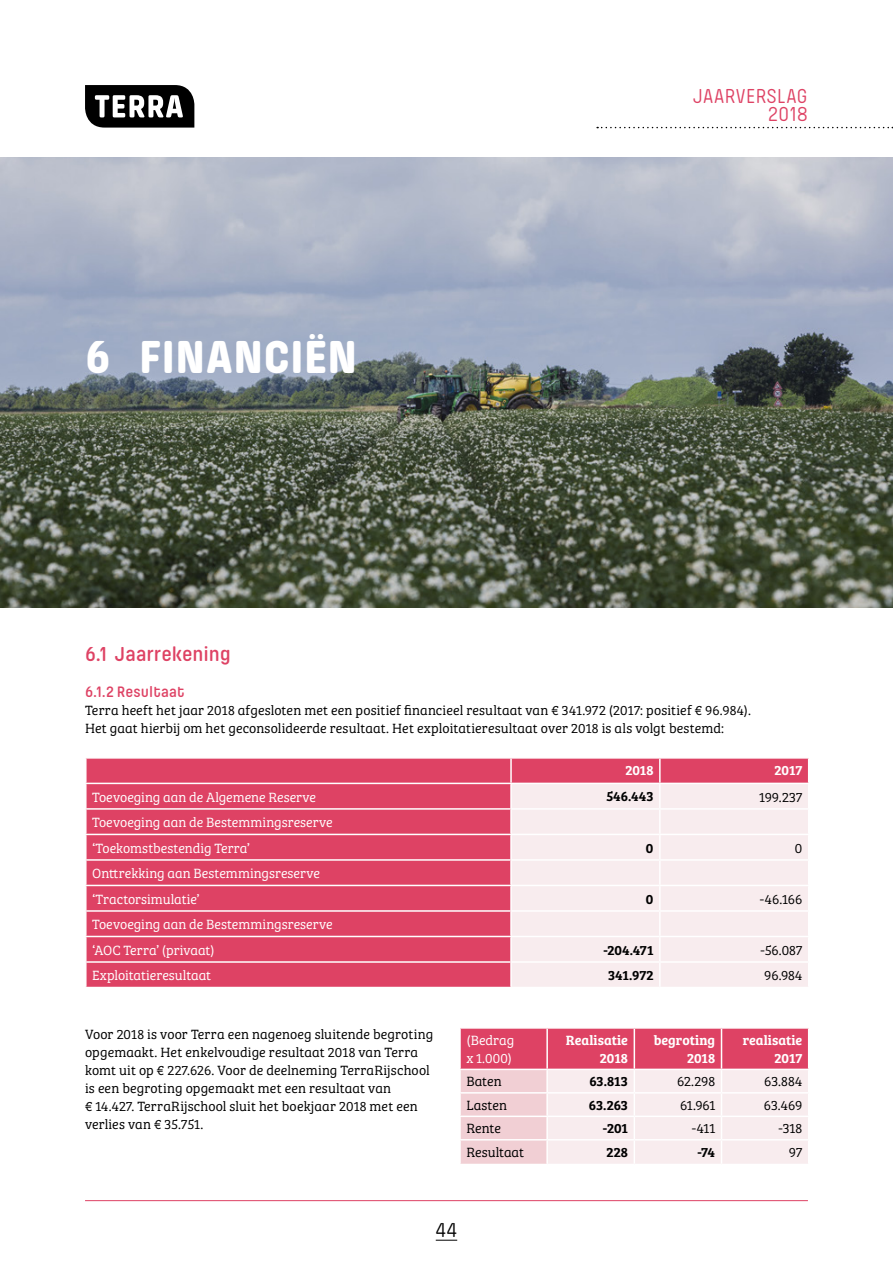
<style>
.page{position:relative;width:893px;height:1263px;background:#fff}
.page>*{position:absolute;margin:0;border:0;box-sizing:border-box;transform-origin:0 0}
.t1{font:800 48px "Pilcrow Soft";letter-spacing:.005em;color:#fff}
.t2{font:21px/18px "Pilcrow Soft";letter-spacing:.005em;color:#de4264;text-align:right}
.t3{font:600 21px "Pilcrow Soft";letter-spacing:-.005em;color:#de4264}
.t4{font:21px "Pilcrow Soft";color:#000}
.t5{font:600 15.75px "Pilcrow Soft";letter-spacing:.01em;color:#de4264}
.t6{font:300 13.8px/18px "Bree Serif";letter-spacing:.01em;color:#000}
.t7{font:300 13.8px/25.5px "Bree Serif";color:#fff}
.t8{font:600 13.8px/18px "Bree Serif";color:#fff;text-align:right}
.t9{font:600 13.8px "Bree Serif";color:#000}
</style>
<div class="page">
<svg style="left:436px;top:1240px;width:21px;height:1px"></svg>
<svg style="left:85px;top:85px;width:109px;height:43px"></svg>
<hr style="left:85px;top:1200px;width:723px;height:1px;background:#de4264">
<svg style="left:597px;top:127px;width:296px;height:1px"></svg>
<div style="left:87px;top:759px;width:721px;height:228px;background:#de4264"></div>
<div style="left:512px;top:784px;width:296px;height:203px;background:#f8ecee"></div>
<hr style="left:510px;top:759px;width:2px;height:24px;background:#fff">
<hr style="left:659px;top:759px;width:2px;height:24px;background:#fff">
<hr style="left:85px;top:783px;width:426px;height:1px;background:#fff">
<hr style="left:511px;top:783px;width:149px;height:1px;background:#fff">
<hr style="left:510px;top:784px;width:2px;height:24px;background:#fff">
<hr style="left:660px;top:783px;width:149px;height:1px;background:#fff">
<hr style="left:659px;top:784px;width:2px;height:24px;background:#fff">
<hr style="left:85px;top:808px;width:426px;height:2px;background:#fff">
<hr style="left:511px;top:808px;width:149px;height:2px;background:#fff">
<hr style="left:510px;top:810px;width:2px;height:24px;background:#fff">
<hr style="left:660px;top:808px;width:149px;height:2px;background:#fff">
<hr style="left:659px;top:810px;width:2px;height:24px;background:#fff">
<hr style="left:85px;top:834px;width:426px;height:1px;background:#fff">
<hr style="left:511px;top:834px;width:149px;height:1px;background:#fff">
<hr style="left:510px;top:835px;width:2px;height:24px;background:#fff">
<hr style="left:660px;top:834px;width:149px;height:1px;background:#fff">
<hr style="left:659px;top:835px;width:2px;height:24px;background:#fff">
<hr style="left:85px;top:859px;width:426px;height:2px;background:#fff">
<hr style="left:511px;top:859px;width:149px;height:2px;background:#fff">
<hr style="left:510px;top:861px;width:2px;height:24px;background:#fff">
<hr style="left:660px;top:859px;width:149px;height:2px;background:#fff">
<hr style="left:659px;top:861px;width:2px;height:24px;background:#fff">
<hr style="left:85px;top:885px;width:426px;height:1px;background:#fff">
<hr style="left:511px;top:885px;width:149px;height:1px;background:#fff">
<hr style="left:510px;top:886px;width:2px;height:24px;background:#fff">
<hr style="left:660px;top:885px;width:149px;height:1px;background:#fff">
<hr style="left:659px;top:886px;width:2px;height:24px;background:#fff">
<hr style="left:85px;top:910px;width:426px;height:2px;background:#fff">
<hr style="left:511px;top:910px;width:149px;height:2px;background:#fff">
<hr style="left:510px;top:912px;width:2px;height:24px;background:#fff">
<hr style="left:660px;top:910px;width:149px;height:2px;background:#fff">
<hr style="left:659px;top:912px;width:2px;height:24px;background:#fff">
<hr style="left:85px;top:936px;width:426px;height:1px;background:#fff">
<hr style="left:511px;top:936px;width:149px;height:1px;background:#fff">
<hr style="left:510px;top:937px;width:2px;height:24px;background:#fff">
<hr style="left:660px;top:936px;width:149px;height:1px;background:#fff">
<hr style="left:659px;top:937px;width:2px;height:24px;background:#fff">
<hr style="left:85px;top:961px;width:426px;height:2px;background:#fff">
<hr style="left:511px;top:961px;width:149px;height:2px;background:#fff">
<hr style="left:510px;top:963px;width:2px;height:24px;background:#fff">
<hr style="left:660px;top:961px;width:149px;height:2px;background:#fff">
<hr style="left:659px;top:963px;width:2px;height:24px;background:#fff">
<svg style="left:460px;top:1029px;width:348px;height:135px;background:#efb6c2"></svg>
<hr style="left:459px;top:1070px;width:2px;height:22px;background:#fff">
<hr style="left:459px;top:1093px;width:2px;height:22px;background:#fff">
<hr style="left:459px;top:1117px;width:2px;height:22px;background:#fff">
<hr style="left:459px;top:1140px;width:2px;height:24px;background:#fff">
<hr style="left:459px;top:1029px;width:2px;height:40px;background:#fff">
<hr style="left:459px;top:1069px;width:88px;height:1px;background:#fff">
<hr style="left:547px;top:1069px;width:87px;height:1px;background:#fff">
<hr style="left:634px;top:1069px;width:87px;height:1px;background:#fff">
<hr style="left:721px;top:1069px;width:88px;height:1px;background:#fff">
<img style="left:0;top:157px;width:893px;height:450px">
<h1 class="t1" style="left:85px;top:332px;width:274px">6 FINANCIËN</h1>
<h2 class="t2" style="left:693px;top:88px;width:116px">JAARVERSLAG<br>2018</h2>
<h2 class="t3" style="left:85px;top:644px;width:147px">6.1 Jaarrekening</h2>
<p class="t5" style="left:85px;top:684px;width:101px">6.1.2 Resultaat</p>
<p class="t6" style="left:85px;top:701px;width:667px">Terra heeft het jaar 2018 afgesloten met een positief financieel resultaat van € 341.972 (2017: positief € 96.984).<br>Het gaat hierbij om het geconsolideerde resultaat. Het exploitatieresultaat over 2018 is als volgt bestemd:</p>
<p class="t8" style="left:625px;top:760px;width:30px">2018</p>
<p class="t8" style="left:775px;top:760px;width:29px">2017</p>
<p class="t7" style="left:92px;top:783px;width:225px">Toevoeging aan de Algemene Reserve</p>
<p class="t9" style="left:606px;top:786px;width:49px">546.443</p>
<p class="t6" style="left:759px;top:787px;width:45px">199.237</p>
<p class="t7" style="left:92px;top:809px;width:242px">Toevoeging aan de Bestemmingsreserve ‘Toekomstbestendig Terra’</p>
<p class="t9" style="left:646px;top:837px;width:9px">0</p>
<p class="t6" style="left:795px;top:838px;width:9px">0</p>
<p class="t7" style="left:92px;top:860px;width:229px">Onttrekking aan Bestemmingsreserve ‘Tractorsimulatie’</p>
<p class="t7" style="left:92px;top:911px;width:242px">Toevoeging aan de Bestemmingsreserve ‘AOC Terra’ (privaat)</p>
<p class="t9" style="left:646px;top:888px;width:9px">0</p>
<p class="t6" style="left:760px;top:889px;width:44px">-46.166</p>
<p class="t9" style="left:603px;top:939px;width:52px">-204.471</p>
<p class="t6" style="left:760px;top:940px;width:43px">-56.087</p>
<p class="t7" style="left:92px;top:962px;width:121px">Exploitatieresultaat</p>
<p class="t9" style="left:608px;top:965px;width:47px">341.972</p>
<p class="t6" style="left:764px;top:966px;width:40px">96.984</p>
<p class="t6" style="left:85px;top:1025px;width:350px">Voor 2018 is voor Terra een nagenoeg sluitende begroting opgemaakt. Het enkelvoudige resultaat 2018 van Terra komt uit op € 227.626. Voor de deelneming TerraRijschool is een begroting opgemaakt met een resultaat van<br>€ 14.427. TerraRijschool sluit het boekjaar 2018 met een verlies van € 35.751.</p>
<p class="t7" style="left:466px;top:1030px;width:50px;line-height:18px">(Bedrag x 1.000)</p>
<p class="t8" style="left:566px;top:1030px;width:64px">Realisatie<br>2018</p>
<p class="t8" style="left:654px;top:1030px;width:63px">begroting<br>2018</p>
<p class="t8" style="left:743px;top:1030px;width:61px">realisatie<br>2017</p>
<p class="t6" style="left:466px;top:1072px;width:37px">Baten</p>
<p class="t9" style="left:589px;top:1071px;width:40px">63.813</p>
<p class="t6" style="left:677px;top:1072px;width:40px">62.298</p>
<p class="t6" style="left:764px;top:1072px;width:40px">63.884</p>
<p class="t6" style="left:466px;top:1095px;width:42px">Lasten</p>
<p class="t9" style="left:589px;top:1094px;width:40px">63.263</p>
<p class="t6" style="left:680px;top:1095px;width:37px">61.961</p>
<p class="t6" style="left:764px;top:1095px;width:40px">63.469</p>
<p class="t6" style="left:466px;top:1119px;width:36px">Rente</p>
<p class="t9" style="left:603px;top:1118px;width:26px">-201</p>
<p class="t6" style="left:692px;top:1119px;width:25px">-411</p>
<p class="t6" style="left:778px;top:1119px;width:25px">-318</p>
<p class="t6" style="left:466px;top:1143px;width:59px">Resultaat</p>
<p class="t9" style="left:606px;top:1142px;width:23px">228</p>
<p class="t9" style="left:697px;top:1142px;width:19px">-74</p>
<p class="t6" style="left:789px;top:1143px;width:15px">97</p>
<h2 class="t4" style="left:436px;top:1220px;width:23px">44</h2>
</div>
